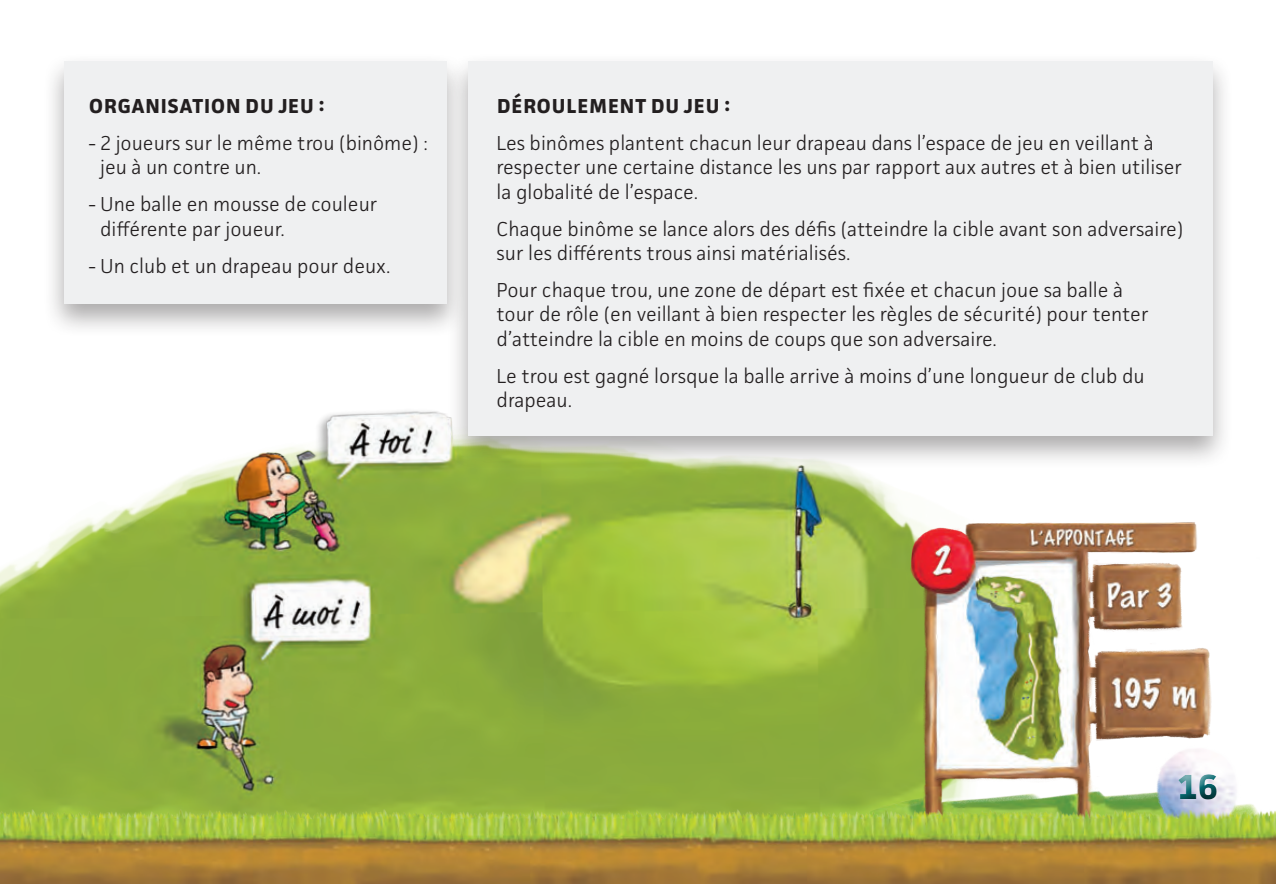
<style>
.page{position:relative;width:1276px;height:884px;background:#fff}
.page>*{position:absolute;margin:0;border:0;box-sizing:border-box;transform-origin:0 0}
.t1{font:700 35.1px "Facit";color:#05686f}
.Texte{font:300 20.25px/24.3px "Facit";color:#231f20}
.sous_titre_gras_noir{font:700 20.25px "Facit";letter-spacing:.05em;color:#231f20}
</style>
<div class="page">
<img style="left:0;top:411px;width:898px;height:328px">
<div style="left:446px;top:52px;width:787px;height:418px;background:#231f20;opacity:.38"></div>
<div style="left:468px;top:61px;width:744px;height:374px;background:#eff0f1"></div>
<img style="left:846px;top:510px;width:366px;height:229px">
<div style="left:42px;top:52px;width:426px;height:285px;background:#231f20;opacity:.38"></div>
<div style="left:64px;top:61px;width:382px;height:242px;background:#eff0f1"></div>
<img style="left:0;top:739px;width:1276px;height:144px">
<div style="left:1164px;top:752px;width:69px;height:60px;background:#fff"></div>
<div style="left:1164px;top:759px;width:73px;height:61px;background:#231f20;opacity:.75"></div>
<p class="sous_titre_gras_noir" style="left:89px;top:93px;width:237px">ORGANISATION DU JEU :</p>
<p class="Texte" style="left:100px;top:130px;width:329px;text-indent:-11px">- 2 joueurs sur le même trou (binôme) : jeu à un contre un.</p>
<p class="Texte" style="left:100px;top:192px;width:279px;text-indent:-11px">- Une balle en mousse de couleur différente par joueur.</p>
<p class="Texte" style="left:89px;top:253px;width:303px">- Un club et un drapeau pour deux.</p>
<p class="sous_titre_gras_noir" style="left:497px;top:93px;width:235px">DÉROULEMENT DU JEU :</p>
<p class="Texte" style="left:496px;top:130px;width:687px">Les binômes plantent chacun leur drapeau dans l’espace de jeu en veillant à respecter une certaine distance les uns par rapport aux autres et à bien utiliser la globalité de l’espace.</p>
<p class="Texte" style="left:496px;top:216px;width:688px">Chaque binôme se lance alors des défis (atteindre la cible avant son adversaire) sur les différents trous ainsi matérialisés.</p>
<p class="Texte" style="left:496px;top:277px;width:653px">Pour chaque trou, une zone de départ est fixée et chacun joue sa balle à tour de rôle (en veillant à bien respecter les règles de sécurité) pour tenter d’atteindre la cible en moins de coups que son adversaire.</p>
<p class="Texte" style="left:496px;top:363px;width:650px">Le trou est gagné lorsque la balle arrive à moins d’une longueur de club du drapeau.</p>
<h1 class="t1" style="left:1177px;top:764px;width:42px">16</h1>
</div>
